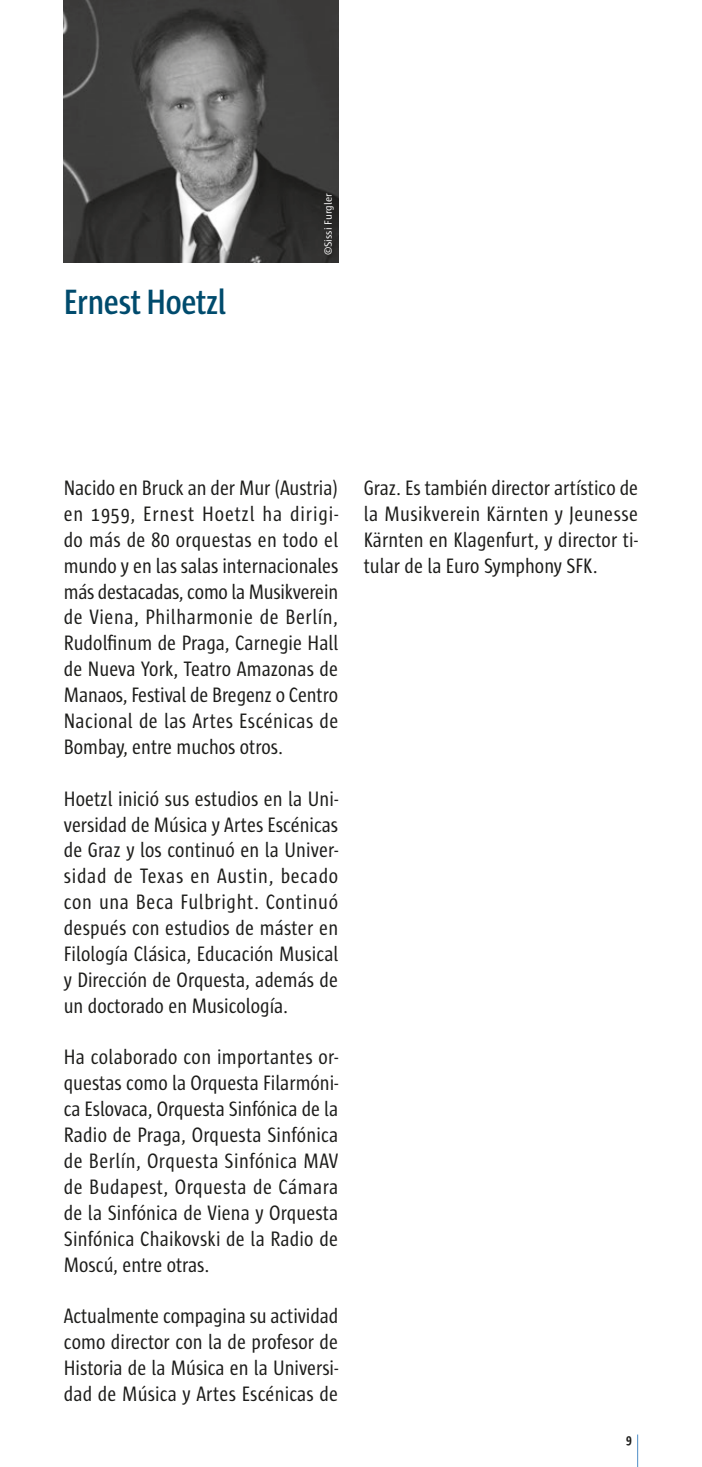
<style>
.page{position:relative;width:702px;height:1467px;background:#fff}
.page>*{position:absolute;margin:0;border:0;box-sizing:border-box;transform-origin:0 0}
.t1{font:600 condensed 36px "Sun";letter-spacing:-.01em;color:#004b6d}
.t2{font:condensed 21.38px/25.9px "Sun";color:#1d1d1b;text-align:justify}
.t3{font:700 condensed 13.5px "Sun";color:#1d1d1b}
.t4{font:10.8px "Sun";color:#fff}
</style>
<div class="page">
<hr style="left:637px;top:1434px;width:1px;height:33px;background:#629acd">
<img style="left:64px;top:0;width:274px;height:262px">
<div style="left:323px;top:193px;width:13px;height:65px;background:#282827"></div>
<h1 class="t1" style="left:64px;top:283px;width:164px">Ernest Hoetzl</h1>
<p class="t4" style="left:322px;top:255px;width:63px;rotate:-90deg">©Sissi Furgler</p>
<p class="t2" style="left:64px;top:475px;width:276px">Nacido en Bruck an der Mur (Austria) en 1959, Ernest Hoetzl ha dirigi&shy;do más de 80 orquestas en todo el mundo y en las salas internacionales más destacadas, como la Musikverein de Viena, Philharmonie de Berlín, Rudolfinum de Praga, Carnegie Hall de Nueva York, Teatro Amazonas de Manaos, Festival de Bregenz o Centro Nacional de las Artes Escénicas de Bombay, entre muchos otros.</p>
<p class="t2" style="left:64px;top:786px;width:276px">Hoetzl inició sus estudios en la Uni&shy;versidad de Música y Artes Escénicas de Graz y los continuó en la Univer&shy;sidad de Texas en Austin, becado con una Beca Fulbright. Continuó después con estudios de máster en Filología Clásica, Educación Musical y Dirección de Orquesta, además de un doctorado en Musicología.</p>
<p class="t2" style="left:64px;top:1045px;width:276px">Ha colaborado con importantes or&shy;questas como la Orquesta Filarmóni&shy;ca Eslovaca, Orquesta Sinfónica de la Radio de Praga, Orquesta Sinfónica de Berlín, Orquesta Sinfónica MAV de Budapest, Orquesta de Cámara de la Sinfónica de Viena y Orquesta Sinfónica Chaikovski de la Radio de Moscú, entre otras.</p>
<p class="t2" style="left:64px;top:1304px;width:276px">Actualmente compagina su actividad como director con la de profesor de Historia de la Música en la Universi&shy;dad de Música y Artes Escénicas de</p>
<p class="t2" style="left:364px;top:476px;width:276px">Graz. Es también director artístico de la Musikverein Kärnten y Jeunesse Kärnten en Klagenfurt, y director ti&shy;tular de la Euro Symphony SFK.</p>
<p class="t3" style="left:626px;top:1432px;width:7px">9</p>
</div>
